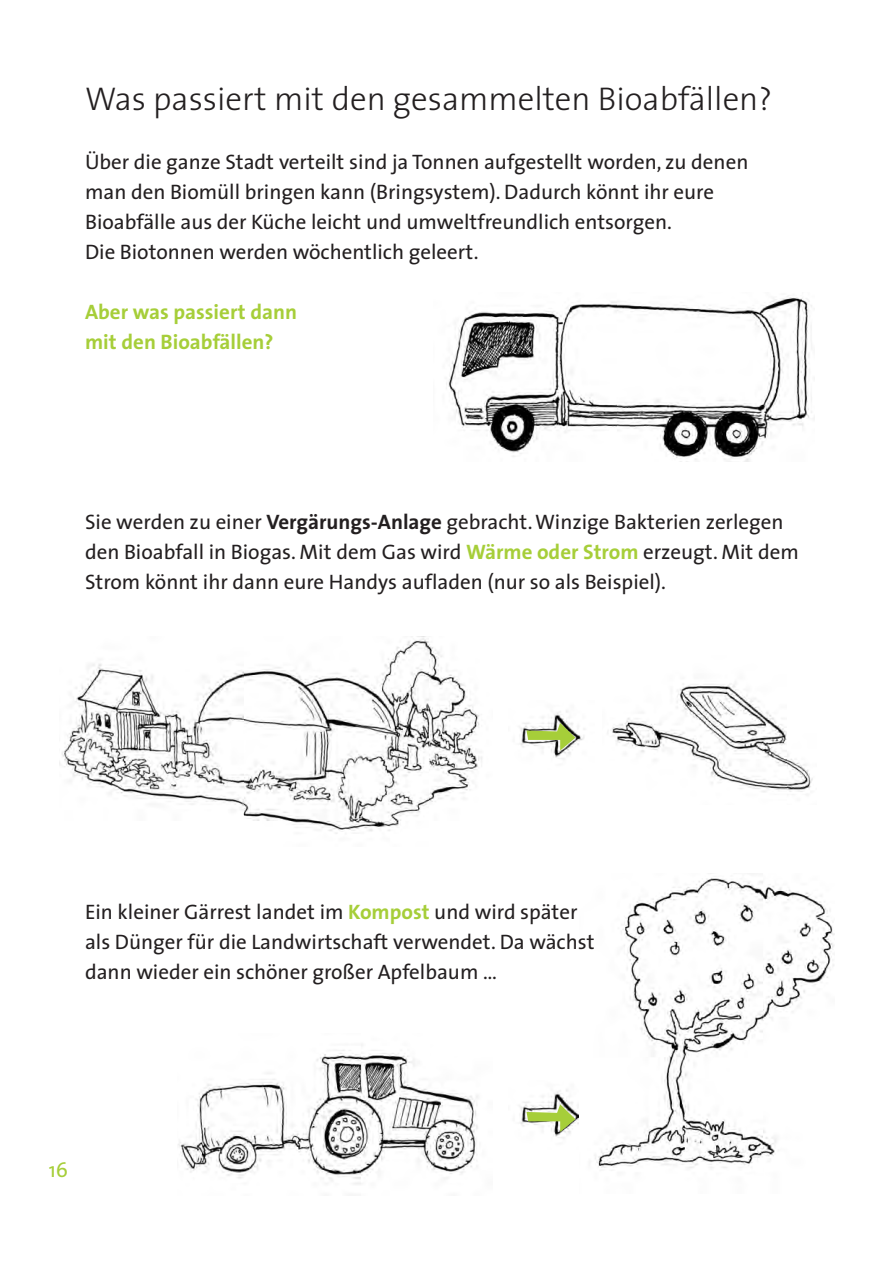
<style>
.page{position:relative;width:893px;height:1263px;background:#fff}
.page>*{position:absolute;margin:0;border:0;box-sizing:border-box;transform-origin:0 0}
.t1{font:300 33px "The Sans";color:#231f20}
.t2{font:21px/30px "The Sans";color:#231f20}
.t3{font:700 21px/30px "The Sans";color:#a6ce39}
.t4{font:21px "The Sans";color:#a6ce39}
.s1{font-weight:700}
.s2{font-weight:700;color:#a6ce39}
</style>
<div class="page">
<img style="left:446px;top:296px;width:366px;height:165px">
<img style="left:62px;top:637px;width:420px;height:197px">
<img style="left:607px;top:683px;width:206px;height:109px">
<img style="left:520px;top:710px;width:65px;height:50px">
<img style="left:520px;top:1089px;width:59px;height:50px">
<img style="left:178px;top:1044px;width:300px;height:140px">
<img style="left:595px;top:878px;width:240px;height:290px">
<svg style="left:526px;top:723px;width:49px;height:27px"></svg>
<svg style="left:526px;top:1104px;width:49px;height:28px"></svg>
<h1 class="t1" style="left:85px;top:86px;width:689px">Was passiert mit den gesammelten Bioabfällen?</h1>
<p class="t2" style="left:85px;top:149px;width:665px">Über die ganze Stadt verteilt sind ja Tonnen aufgestellt worden, zu denen man den Biomüll bringen kann (Bringsystem). Dadurch könnt ihr eure Bioabfälle aus der Küche leicht und umweltfreundlich entsorgen.<br>Die Biotonnen werden wöchentlich geleert.</p>
<p class="t3" style="left:85px;top:299px;width:214px">Aber was passiert dann mit den Bioabfällen?</p>
<p class="t2" style="left:85px;top:509px;width:715px">Sie werden zu einer <span class="s1">Vergärungs-Anlage</span> gebracht. Winzige Bakterien zerlegen den Bioabfall in Biogas. Mit dem Gas wird <span class="s2">Wärme oder Strom</span> erzeugt. Mit dem<br>Strom könnt ihr dann eure Handys aufladen (nur so als Beispiel).</p>
<p class="t2" style="left:85px;top:898px;width:511px">Ein kleiner Gärrest landet im <span class="s2">Kompost</span> und wird später als Dünger für die Landwirtschaft verwendet. Da wächst dann wieder ein schöner großer Apfelbaum …</p>
<p class="t4" style="left:49px;top:1161px;width:21px">16</p>
</div>
